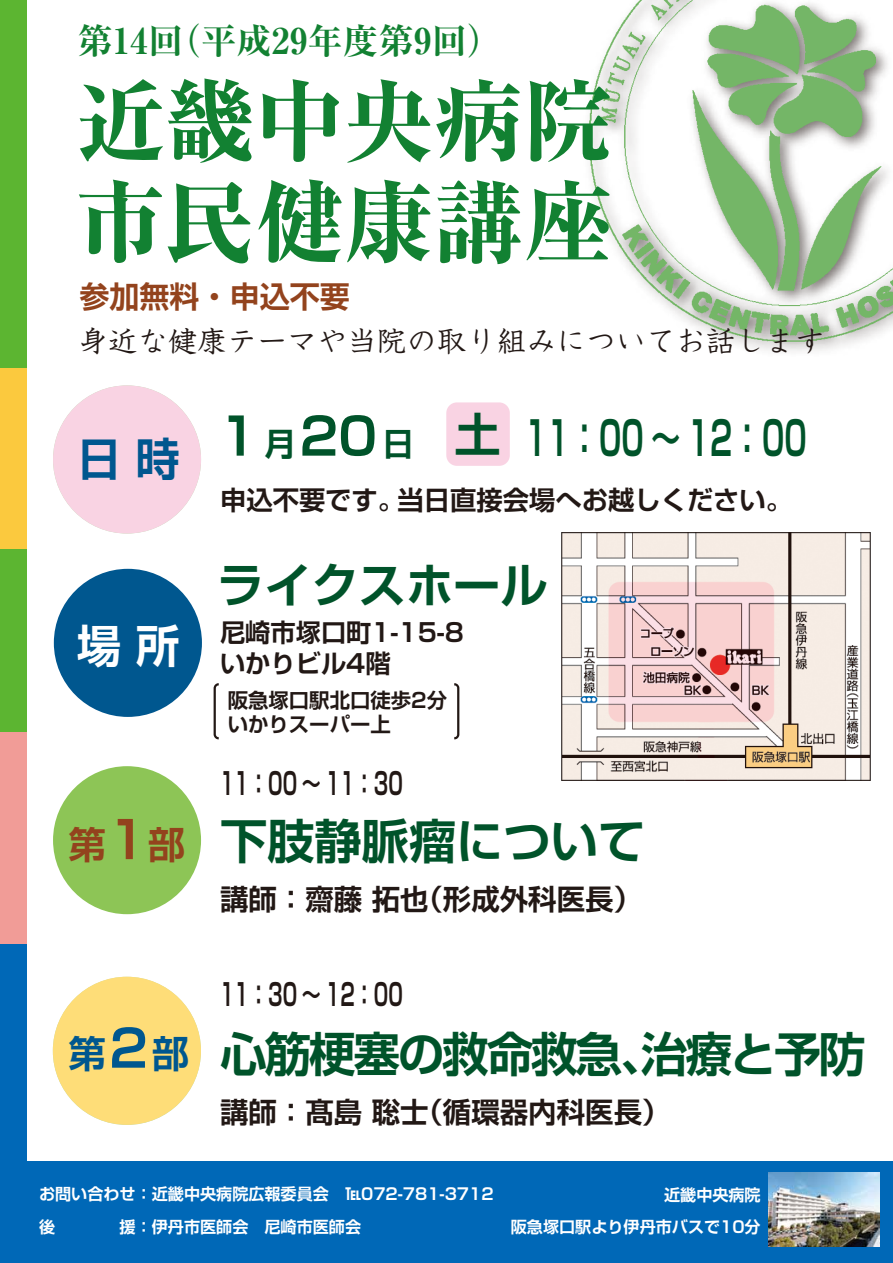
<style>
.page{position:relative;width:893px;height:1263px;background:#fff}
.page>*{position:absolute;margin:0;border:0;box-sizing:border-box;transform-origin:0 0}
.t1{font:800 89.7px/101.6px "Ryumin Pr 6 N";color:#128132}
.t2{font:700 47.25px "Shin Go Pr 6 N De";color:#00532a}
.t3{font:700 47.25px "Shin Go Pr 6 N De";letter-spacing:-.05em;color:#00532a}
.t4{font:700 46.65px "Shin Go Pr 6 N De";color:#00532a;scale:.63 1}
.t5{font:700 45.15px "Shin Go Pr 6 N De";color:#00578f}
.t6{font:700 45.15px "Shin Go Pr 6 N De";color:#fff}
.t7{font:700 37.65px "Shin Go Pr 6 N De";color:#93431d}
.t8{font:700 37.65px "Shin Go Pr 6 N De";color:#00578f}
.t9{font:700 expanded 35.4px "Ryumin Pr 6 N";color:#128132}
.t10{font:700 30.3px "Shin Go Pr 6 N De";color:#221815;scale:.63 1}
.t11{font:700 30px "Shin Go Pr 6 N De";color:#93431d}
.t12{font:28.95px "Kyoka ICA Pro";letter-spacing:.03em;color:#221815}
.t13{font:700 28.5px "Shin Go Pr 6 N De";color:#221815}
.t14{font:700 26.25px "Shin Go Pr 6 N De";color:#221815}
.t15{font:700 25.2px/30.3px "Shin Go Pr 6 N De";color:#221815}
.t16{font:700 20.4px/23.5px "Shin Go Pr 6 N De";color:#221815}
.t17{font:700 16.05px/32.8px "Shin Go Pr 6 N De";color:#fff}
.s1{font-size:51px}
.s2{font-size:32.25px}
.s3{font-size:46.2px}
</style>
<div class="page">
<img style="left:588px;top:0;width:305px;height:348px">
<div style="left:0;top:944px;width:27px;height:319px;background:#0068b7"></div>
<div style="left:0;top:0;width:27px;height:370px;background:#5cb531"></div>
<div style="left:0;top:1162px;width:893px;height:101px;background:#0068b7"></div>
<div style="left:53px;top:385px;width:148px;height:148px;background:#f9d3e3;border-radius:50%"></div>
<div style="left:54px;top:569px;width:148px;height:148px;background:#00578f;border-radius:50%"></div>
<div style="left:53px;top:766px;width:148px;height:148px;background:#8dc556;border-radius:50%"></div>
<div style="left:53px;top:977px;width:148px;height:148px;background:#fedd78;border-radius:50%"></div>
<div style="left:446px;top:402px;width:64px;height:64px;background:#f9d3e3;border-radius:11px"></div>
<div style="left:0;top:368px;width:27px;height:182px;background:#fbc93e"></div>
<div style="left:0;top:550px;width:27px;height:184px;background:#5cb531"></div>
<div style="left:0;top:732px;width:27px;height:212px;background:#f19c97"></div>
<img style="left:768px;top:1172px;width:112px;height:75px">
<img style="left:561px;top:532px;width:310px;height:248px">
<svg style="left:214px;top:683px;width:245px;height:56px"></svg>
<hr style="left:830px;top:0;width:63px;height:4px;background:#fff">
<div style="left:886px;top:0;width:7px;height:35px;background:#fff"></div>
<div style="left:868px;top:0;width:25px;height:13px;background:#fff"></div>
<h3 class="t9" style="left:77px;top:13px;width:427px">第14回（平成29年度第9回）</h3>
<h1 class="t1" style="left:75px;top:67px;width:539px">近畿中央病院市民健康講座</h1>
<h3 class="t11" style="left:79px;top:272px;width:272px">参加無料・申込不要</h3>
<h3 class="t12" style="left:78px;top:319px;width:748px">身近な健康テーマや当院の取り組みについてお話します</h3>
<h3 class="t5" style="left:77px;top:422px;width:104px">日時</h3>
<h3 class="t6" style="left:77px;top:609px;width:104px">場所</h3>
<h3 class="t7" style="left:68px;top:814px;width:118px">第<span class="s1">１</span>部</h3>
<h3 class="t8" style="left:68px;top:1022px;width:122px">第<span class="s1">2</span>部</h3>
<h3 class="t4" style="left:213px;top:400px;width:943px"><span class="s1">１</span><span class="s2">月</span><span class="s1">20</span><span class="s2">日</span> <span class="s3">土</span> 11：00 ～ 12：00</h3>
<h3 class="t14" style="left:220px;top:478px;width:574px">申込不要です。当日直接会場へお越しください。</h3>
<h2 class="t2" style="left:217px;top:546px;width:332px">ライクスホール</h2>
<h3 class="t15" style="left:220px;top:616px;width:245px">尼崎市塚口町1-15-8いかりビル4階</h3>
<p class="t16" style="left:228px;top:688px;width:221px">阪急塚口駅北口徒歩2分いかりスーパー上</p>
<h3 class="t10" style="left:220px;top:759px;width:292px">11：00 ～ 11：30</h3>
<h2 class="t2" style="left:220px;top:802px;width:427px">下肢静脈瘤について</h2>
<h3 class="t13" style="left:220px;top:876px;width:424px">講師：齋藤拓也（形成外科医長）</h3>
<h3 class="t10" style="left:220px;top:970px;width:292px">11：30 ～ 12：00</h3>
<h2 class="t3" style="left:220px;top:1015px;width:647px">心筋梗塞の救命救急、治療と予防</h2>
<h3 class="t13" style="left:220px;top:1089px;width:452px">講師：髙島聡士（循環器内科医長）</h3>
<p class="t17" style="left:39px;top:1176px;width:456px">お問い合わせ：近畿中央病院広報委員会　℡072-781-3712後　　　　援：伊丹市医師会　尼崎市医師会</p>
<p class="t17" style="left:664px;top:1177px;width:98px">近畿中央病院</p>
<p class="t17" style="left:511px;top:1209px;width:251px">阪急塚口駅より伊丹市バスで10分</p>
</div>
